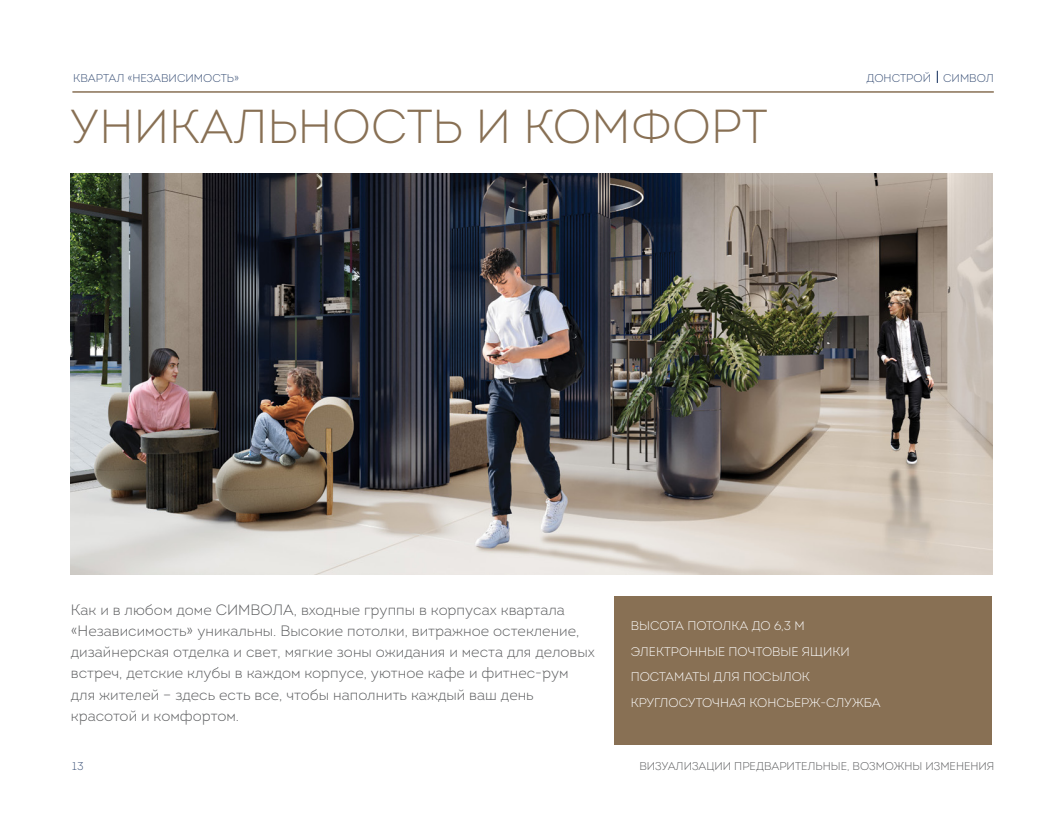
<style>
.page{position:relative;width:1063px;height:815px;background:#fff}
.page>*{position:absolute;margin:0;border:0;box-sizing:border-box;transform-origin:0 0}
.t1{font:300 47.62px "Intro";color:#887054}
.t2{font:300 15px/21.2px "Intro";color:#58595b}
.t3{font:300 12.5px/25.6px "Intro";color:#fff}
.t4{font:300 11.25px "Intro";color:#58595b}
.t5{font:300 11.25px "Intro";color:#354c73}
</style>
<div class="page">
<hr style="left:72px;top:92px;width:922px;height:1px;background:#887054">
<svg style="left:937px;top:71px;width:1px;height:12px"></svg>
<div style="left:614px;top:596px;width:378px;height:148px;background:#887054"></div>
<img style="left:71px;top:174px;width:921px;height:400px">
<p class="t5" style="left:73px;top:71px;width:168px">КВАРТАЛ «НЕЗАВИСИМОСТЬ»</p>
<p class="t5" style="left:867px;top:71px;width:129px">ДОНСТРОЙ СИМВОЛ</p>
<h1 class="t1" style="left:71px;top:97px;width:699px">УНИКАЛЬНОСТЬ И КОМФОРТ</h1>
<p class="t2" style="left:71px;top:599px;width:526px">Как и в любом доме СИМВОЛА, входные группы в корпусах квартала «Независимость» уникальны. Высокие потолки, витражное остекление, дизайнерская отделка и свет, мягкие зоны ожидания и места для деловых встреч, детские клубы в каждом корпусе, уютное кафе и фитнес-рум для жителей – здесь есть все, чтобы наполнить каждый ваш день красотой и комфортом.</p>
<p class="t5" style="left:72px;top:759px;width:13px">13</p>
<p class="t3" style="left:631px;top:613px;width:252px">ВЫСОТА ПОТОЛКА ДО 6,3 М<br>ЭЛЕКТРОННЫЕ ПОЧТОВЫЕ ЯЩИКИ<br>ПОСТАМАТЫ ДЛЯ ПОСЫЛОК<br>КРУГЛОСУТОЧНАЯ КОНСЬЕРЖ-СЛУЖБА</p>
<p class="t4" style="left:639px;top:759px;width:357px">ВИЗУАЛИЗАЦИИ ПРЕДВАРИТЕЛЬНЫЕ, ВОЗМОЖНЫ ИЗМЕНЕНИЯ</p>
</div>
